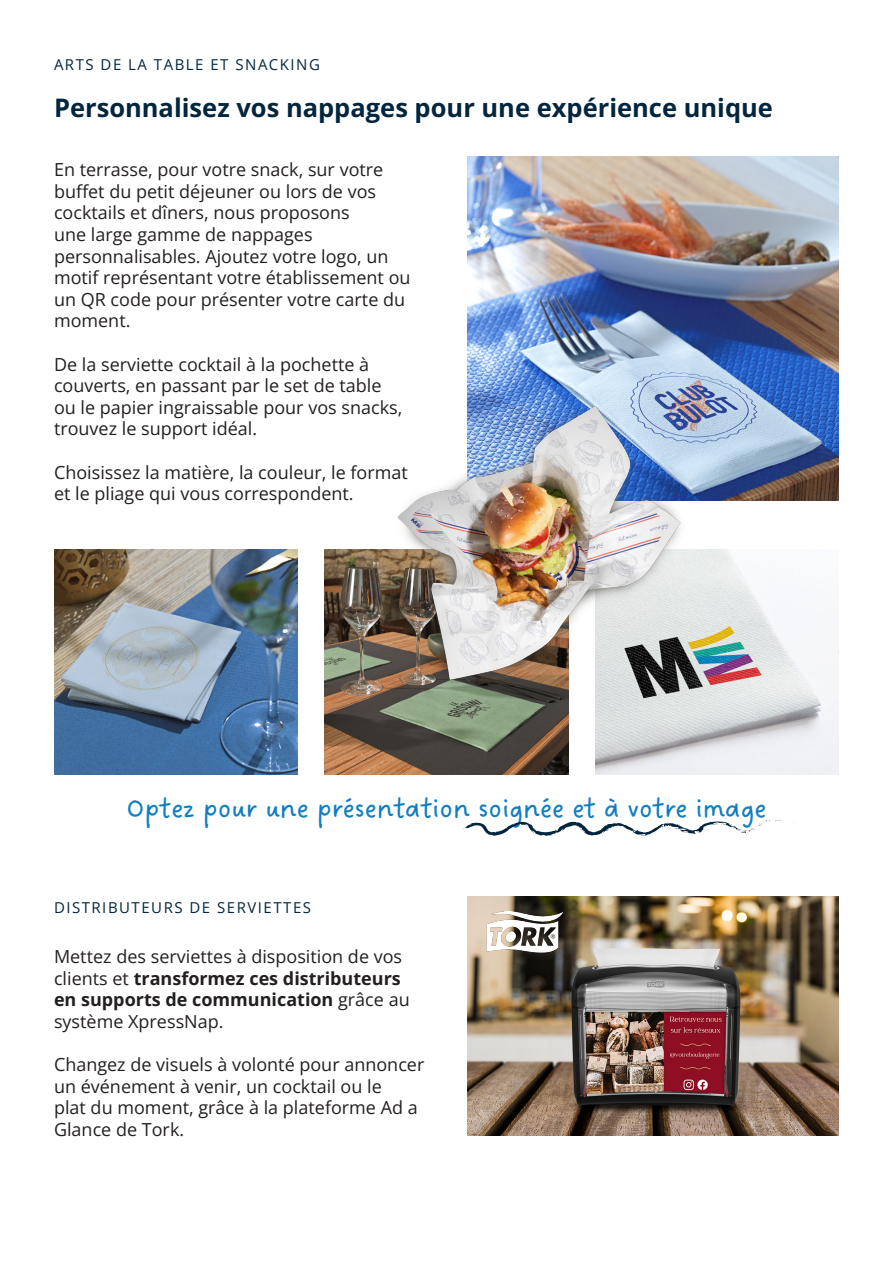
<style>
.page{position:relative;width:893px;height:1263px;background:#fff}
.page>*{position:absolute;margin:0;border:0;box-sizing:border-box;transform-origin:0 0}
.t1{font:30px "Dreaming Outloud Sans";letter-spacing:-.02em;color:#127ec2}
.t2{font:700 25.5px "Open Sans";color:#03263e}
.t3{font:18px/21.6px "Open Sans";color:#231f20}
.t4{font:15px "Open Sans";letter-spacing:.1em;color:#03263e}
.s1{font-weight:700}
</style>
<div class="page">
<img style="left:468px;top:897px;width:371px;height:239px">
<img style="left:478px;top:912px;width:93px;height:44px">
<img style="left:468px;top:157px;width:371px;height:343px">
<img style="left:595px;top:595px;width:244px;height:179px">
<svg style="left:463px;top:820px;width:321px;height:16px"></svg>
<img style="left:325px;top:758px;width:243px;height:16px">
<img style="left:54px;top:549px;width:244px;height:225px">
<img style="left:325px;top:329px;width:429px;height:429px">
<p class="t4" style="left:54px;top:54px;width:267px">ARTS DE LA TABLE ET SNACKING</p>
<p class="t2" style="left:54px;top:90px;width:720px">Personnalisez vos nappages pour une expérience unique</p>
<p class="t3" style="left:54px;top:158px;width:358px">En terrasse, pour votre snack, sur votre buffet du petit déjeuner ou lors de vos cocktails et dîners, nous proposons<br>une large gamme de nappages personnalisables. Ajoutez votre logo, un motif représentant votre établissement ou un QR code pour présenter votre carte du moment.</p>
<p class="t3" style="left:54px;top:353px;width:350px">De la serviette cocktail à la pochette à couverts, en passant par le set de table ou le papier ingraissable pour vos snacks, trouvez le support idéal.</p>
<p class="t3" style="left:54px;top:461px;width:355px">Choisissez la matière, la couleur, le format et le pliage qui vous correspondent.</p>
<p class="t1" style="left:126px;top:791px;width:642px">Optez pour une présentation soignée et à votre image</p>
<p class="t4" style="left:54px;top:897px;width:259px">DISTRIBUTEURS DE SERVIETTES</p>
<p class="t3" style="left:54px;top:945px;width:357px">Mettez des serviettes à disposition de vos clients et <span class="s1">transformez ces distributeurs en supports de communication</span> grâce au système XpressNap.</p>
<p class="t3" style="left:54px;top:1053px;width:372px">Changez de visuels à volonté pour annoncer un événement à venir, un cocktail ou le<br>plat du moment, grâce à la plateforme Ad a Glance de Tork.</p>
</div>
